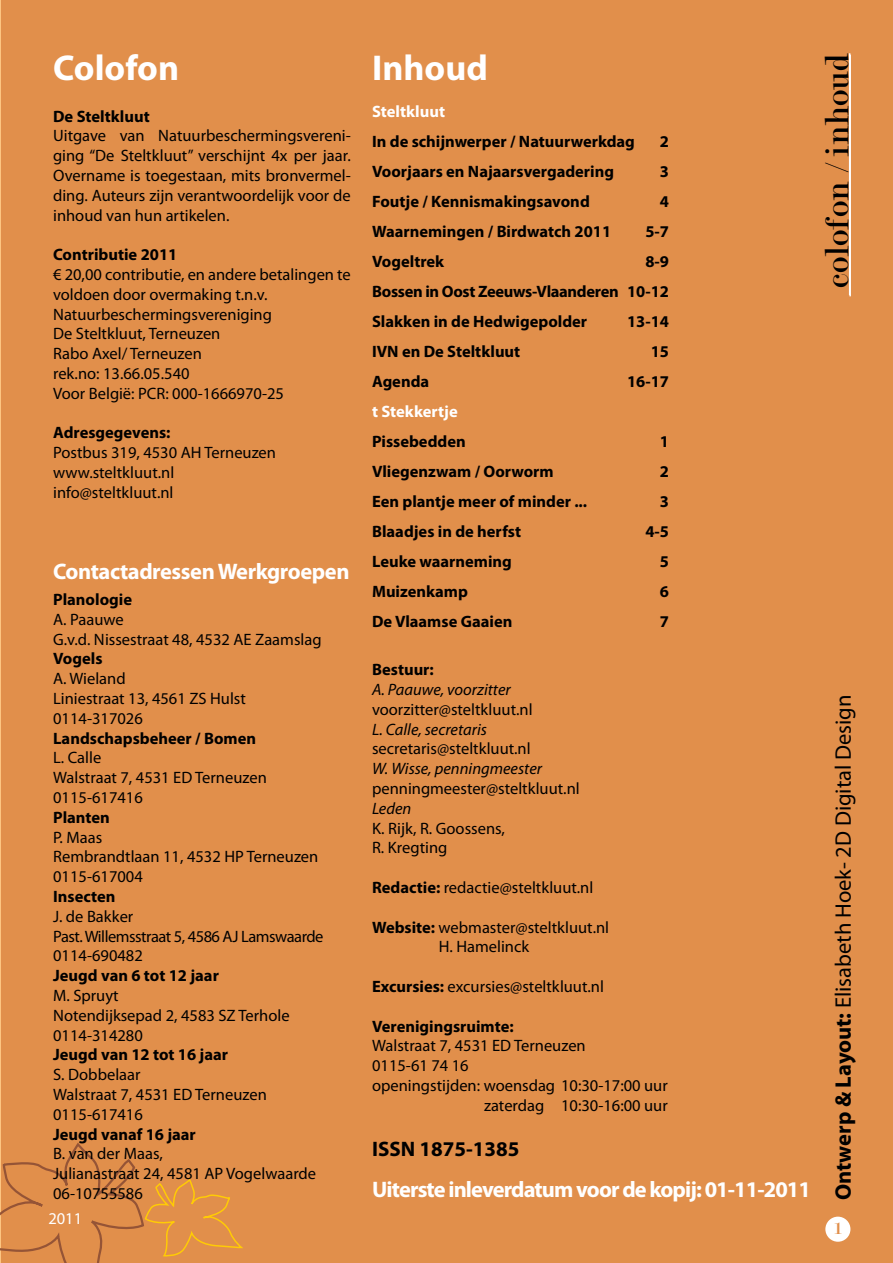
<style>
.page{position:relative;width:893px;height:1263px;background:#fff}
.page>*{position:absolute;margin:0;border:0;box-sizing:border-box;transform-origin:0 0}
.t1{font:36px "Modern";color:#000}
.t2{font:700 36px "Myriad Pro";color:#fff}
.t3{font:22.5px "Myriad Pro";color:#000}
.t4{font:700 22.5px "Myriad Pro";letter-spacing:-.04em;color:#fff}
.t5{font:700 22.5px "Myriad Pro";letter-spacing:-.02em;color:#fff}
.t6{font:700 21px "Myriad Pro";color:#000}
.t7{font:18px "Modern";color:#e18f4b}
.t8{font:16.5px/19.8px "Myriad Pro";color:#000}
.t9{font:700 16.5px/30px "Myriad Pro";color:#000;text-align:justify}
.t10{font:italic 16.5px "Myriad Pro";color:#000}
.t11{font:16.5px/19.8px "Myriad Pro";letter-spacing:-.03em;color:#000}
.t12{font:700 16.5px "Myriad Pro";color:#fff}
.t13{font:16.5px "Myriad Pro";color:#fff}
.s1{font-weight:700}
</style>
<div class="page">
<div style="left:1px;top:0;width:892px;height:1263px;background:#e18f4b"></div>
<hr style="left:0;top:0;width:1px;height:1263px;background:#fdc581">
<div style="left:825px;top:1216px;width:25px;height:26px;background:#fff;border-radius:50%"></div>
<hr style="left:849px;top:53px;width:1px;height:242px;background:#fff">
<svg style="left:0;top:1144px;width:243px;height:119px"></svg>
<hr style="left:849px;top:55px;width:2px;height:241px;background:#fff">
<h1 class="t2" style="left:53px;top:45px;width:127px">Colofon</h1>
<p class="t9" style="left:53px;top:100px;width:98px">De Steltkluut</p>
<p class="t8" style="left:53px;top:126px;width:299px;text-align:justify">Uitgave van Natuurbeschermingsvereni&shy;ging “De Steltkluut” verschijnt 4x per jaar.<br>Overname is toegestaan, mits bronvermel&shy;ding. Auteurs zijn verantwoordelijk voor de inhoud van hun artikelen.</p>
<p class="t9" style="left:53px;top:239px;width:126px">Contributie 2011</p>
<p class="t8" style="left:53px;top:264px;width:299px">€ 20,00 contributie, en andere betalingen te voldoen door overmaking t.n.v.<br>Natuurbeschermingsvereniging<br>De Steltkluut, Terneuzen<br>Rabo Axel/ Terneuzen<br>rek.no: 13.66.05.540<br>Voor België: PCR: 000-1666970-25</p>
<p class="t9" style="left:53px;top:417px;width:119px">Adresgegevens:</p>
<p class="t8" style="left:53px;top:442px;width:224px">Postbus 319, 4530 AH Terneuzen www.steltkluut.nl info@steltkluut.nl</p>
<h2 class="t5" style="left:53px;top:557px;width:298px">Contactadressen Werkgroepen</h2>
<p class="t9" style="left:53px;top:584px;width:81px">Planologie</p>
<p class="t8" style="left:53px;top:609px;width:270px">A. Paauwe<br>G.v.d. Nissestraat 48, 4532 AE Zaamslag</p>
<p class="t9" style="left:53px;top:643px;width:51px">Vogels</p>
<p class="t8" style="left:53px;top:668px;width:194px">A. Wieland<br>Liniestraat 13, 4561 ZS Hulst<br>0114-317026</p>
<p class="t9" style="left:53px;top:722px;width:204px">Landschapsbeheer / Bomen</p>
<p class="t8" style="left:53px;top:748px;width:215px">L. Calle<br>Walstraat 7, 4531 ED Terneuzen<br>0115-617416</p>
<p class="t9" style="left:53px;top:802px;width:58px">Planten</p>
<p class="t8" style="left:53px;top:827px;width:267px">P. Maas<br>Rembrandtlaan 11, 4532 HP Terneuzen<br>0115-617004</p>
<p class="t9" style="left:53px;top:881px;width:64px">Insecten</p>
<p class="t11" style="left:53px;top:906px;width:272px">J. de Bakker<br>Past. Willemsstraat 5, 4586 AJ Lamswaarde<br>0114-690482</p>
<p class="t9" style="left:53px;top:960px;width:167px">Jeugd van 6 tot 12 jaar</p>
<p class="t8" style="left:53px;top:985px;width:238px">M. Spruyt<br>Notendijksepad 2, 4583 SZ Terhole<br>0114-314280</p>
<p class="t9" style="left:53px;top:1039px;width:176px">Jeugd van 12 tot 16 jaar</p>
<p class="t8" style="left:53px;top:1064px;width:215px">S. Dobbelaar<br>Walstraat 7, 4531 ED Terneuzen<br>0115-617416</p>
<p class="t9" style="left:53px;top:1118px;width:144px">Jeugd vanaf 16 jaar</p>
<p class="t8" style="left:53px;top:1144px;width:264px">B. van der Maas,<br>Julianastraat 24, 4581 AP Vogelwaarde<br>06-10755586</p>
<p class="t13" style="left:48px;top:1208px;width:35px">2011</p>
<h1 class="t2" style="left:372px;top:45px;width:117px">Inhoud</h1>
<p class="t12" style="left:372px;top:100px;width:75px">Steltkluut</p>
<p class="t9" style="left:372px;top:126px;width:264px">In de schijnwerper / Natuurwerkdag</p>
<p class="t9" style="left:660px;top:126px;width:11px">2</p>
<p class="t9" style="left:372px;top:156px;width:243px">Voorjaars en Najaarsvergadering</p>
<p class="t9" style="left:660px;top:156px;width:11px">3</p>
<p class="t9" style="left:372px;top:186px;width:219px">Foutje / Kennismakingsavond</p>
<p class="t9" style="left:660px;top:186px;width:11px">4</p>
<p class="t9" style="left:372px;top:216px;width:241px">Waarnemingen / Birdwatch 2011</p>
<p class="t9" style="left:645px;top:216px;width:25px">5-7</p>
<p class="t9" style="left:372px;top:246px;width:74px">Vogeltrek</p>
<p class="t9" style="left:372px;top:246px;width:298px;text-indent:273px">8-9<br>Bossen in Oost Zeeuws-Vlaanderen 10-12<br>Slakken in de Hedwigepolder</p>
<p class="t9" style="left:627px;top:306px;width:43px">13-14</p>
<p class="t9" style="left:372px;top:336px;width:150px">IVN en De Steltkluut</p>
<p class="t9" style="left:651px;top:336px;width:20px">15</p>
<p class="t9" style="left:372px;top:366px;width:59px">Agenda</p>
<p class="t9" style="left:627px;top:366px;width:43px">16-17</p>
<p class="t12" style="left:372px;top:400px;width:87px">t Stekkertje</p>
<p class="t9" style="left:372px;top:426px;width:95px">Pissebedden</p>
<p class="t9" style="left:660px;top:426px;width:11px">1</p>
<p class="t9" style="left:372px;top:456px;width:183px">Vliegenzwam / Oorworm</p>
<p class="t9" style="left:660px;top:456px;width:11px">2</p>
<p class="t9" style="left:372px;top:486px;width:217px">Een plantje meer of minder ...</p>
<p class="t9" style="left:660px;top:486px;width:11px">3</p>
<p class="t9" style="left:372px;top:516px;width:151px">Blaadjes in de herfst</p>
<p class="t9" style="left:645px;top:516px;width:25px">4-5</p>
<p class="t9" style="left:372px;top:546px;width:141px">Leuke waarneming</p>
<p class="t9" style="left:660px;top:546px;width:11px">5</p>
<p class="t9" style="left:372px;top:576px;width:97px">Muizenkamp</p>
<p class="t9" style="left:660px;top:576px;width:11px">6</p>
<p class="t9" style="left:372px;top:606px;width:142px">De Vlaamse Gaaien</p>
<p class="t9" style="left:660px;top:606px;width:11px">7</p>
<p class="t9" style="left:372px;top:654px;width:63px">Bestuur:</p>
<p class="t10" style="left:372px;top:679px;width:140px">A. Paauwe, voorzitter</p>
<p class="t8" style="left:372px;top:699px;width:162px">voorzitter@steltkluut.nl</p>
<p class="t10" style="left:372px;top:719px;width:116px">L. Calle, secretaris</p>
<p class="t8" style="left:372px;top:739px;width:160px">secretaris@steltkluut.nl</p>
<p class="t10" style="left:372px;top:758px;width:171px">W. Wisse, penningmeester</p>
<p class="t8" style="left:372px;top:778px;width:209px">penningmeester@steltkluut.nl</p>
<p class="t10" style="left:372px;top:798px;width:41px">Leden</p>
<p class="t8" style="left:372px;top:818px;width:134px">K. Rijk, R. Goossens,<br>R. Kregting</p>
<p class="t8" style="left:372px;top:877px;width:223px"><span class="s1">Redactie:</span> redactie@steltkluut.nl</p>
<p class="t8" style="left:439px;top:917px;width:172px;text-indent:-67px"><span class="s1">Website:</span> webmaster@steltkluut.nl<br>H. Hamelinck</p>
<p class="t8" style="left:372px;top:976px;width:233px"><span class="s1">Excursies:</span> excursies@steltkluut.nl</p>
<p class="t9" style="left:372px;top:1010px;width:143px">Verenigingsruimte:</p>
<p class="t8" style="left:372px;top:1036px;width:215px">Walstraat 7, 4531 ED Terneuzen</p>
<p class="t8" style="left:372px;top:1055px;width:98px">0115-61 74 16</p>
<p class="t8" style="left:372px;top:1075px;width:297px">openingstijden: woensdag 10:30-17:00 uur</p>
<p class="t8" style="left:484px;top:1095px;width:185px">zaterdag 10:30-16:00 uur</p>
<p class="t6" style="left:372px;top:1135px;width:149px">ISSN 1875-1385</p>
<h2 class="t4" style="left:372px;top:1174px;width:440px">Uiterste inleverdatum voor de kopij: 01-11-2011</h2>
<h1 class="t1" style="left:819px;top:288px;width:236px;rotate:-90deg">colofon / inhoud</h1>
<h2 class="t3" style="left:829px;top:1200px;width:507px;rotate:-90deg"><span class="s1">Ontwerp &amp; Layout:</span> Elisabeth Hoek- 2D Digital Design</h2>
<p class="t7" style="left:834px;top:1220px;width:10px">1</p>
</div>
